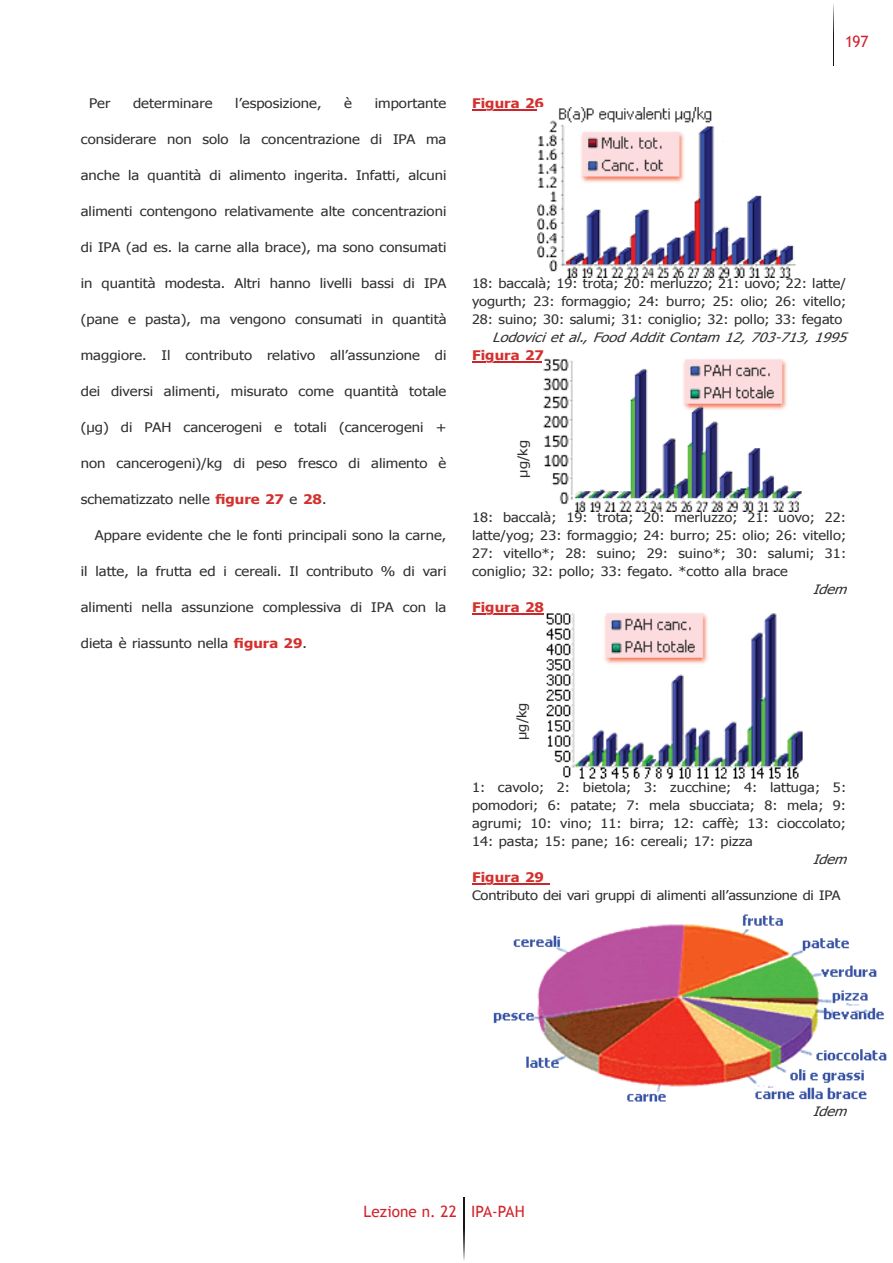
<style>
.page{position:relative;width:893px;height:1263px;background:#fff}
.page>*{position:absolute;margin:0;border:0;box-sizing:border-box;transform-origin:0 0}
.t1{font:15.6px "Trebuchet MS";letter-spacing:.005em;color:#d1232a}
.t2{font:13.2px "Tahoma";color:#312f30;scale:1.12 1}
.t3{font:700 13.2px "Tahoma";letter-spacing:.005em;color:#d3312e;scale:1.12 1}
.t4{font:12.9px/18px "Tahoma";color:#312f30;text-align:justify;scale:1.12 1}
.t5{font:italic 12.9px "Tahoma";color:#312f30;scale:1.12 1}
.s1{font-weight:700;color:#d3312e}
</style>
<div class="page">
<svg style="left:463px;top:1197px;width:1px;height:63px"></svg>
<svg style="left:833px;top:4px;width:1px;height:62px"></svg>
<hr style="left:472px;top:109px;width:77px;height:1px;background:#d1232a">
<hr style="left:472px;top:361px;width:77px;height:1px;background:#d1232a">
<hr style="left:472px;top:613px;width:77px;height:1px;background:#d1232a">
<hr style="left:472px;top:883px;width:77px;height:1px;background:#d1232a">
<svg style="left:473px;top:109px;width:46px;height:2px"></svg>
<img style="left:537px;top:108px;width:259px;height:169px">
<svg style="left:567px;top:277px;width:224px;height:1px"></svg>
<svg style="left:473px;top:361px;width:46px;height:2px"></svg>
<img style="left:543px;top:358px;width:259px;height:153px">
<svg style="left:575px;top:511px;width:224px;height:1px"></svg>
<svg style="left:473px;top:613px;width:46px;height:2px"></svg>
<img style="left:544px;top:613px;width:259px;height:166px">
<svg style="left:473px;top:883px;width:46px;height:2px"></svg>
<img style="left:493px;top:914px;width:394px;height:188px">
<p class="t2" style="left:89px;top:94px;width:20px">Per</p>
<p class="t2" style="left:133px;top:94px;width:72px">determinare</p>
<p class="t2" style="left:235px;top:94px;width:79px">l’esposizione,</p>
<p class="t2" style="left:344px;top:94px;width:8px">è</p>
<p class="t2" style="left:375px;top:94px;width:65px">importante</p>
<p class="t2" style="left:81px;top:130px;width:328px">considerare non solo la concentrazione di IPA ma</p>
<p class="t2" style="left:81px;top:166px;width:328px">anche la quantità di alimento ingerita. Infatti, alcuni</p>
<p class="t2" style="left:81px;top:202px;width:328px">alimenti contengono relativamente alte concentrazioni</p>
<p class="t2" style="left:81px;top:238px;width:328px">di IPA (ad es. la carne alla brace), ma sono consumati</p>
<p class="t2" style="left:81px;top:274px;width:328px">in quantità modesta. Altri hanno livelli bassi di IPA</p>
<p class="t2" style="left:81px;top:310px;width:328px">(pane e pasta), ma vengono consumati in quantità</p>
<p class="t2" style="left:81px;top:346px;width:328px">maggiore. Il contributo relativo all’assunzione di</p>
<p class="t2" style="left:81px;top:382px;width:328px">dei diversi alimenti, misurato come quantità totale</p>
<p class="t2" style="left:81px;top:418px;width:328px">(μg) di PAH cancerogeni e totali (cancerogeni +</p>
<p class="t2" style="left:81px;top:454px;width:328px">non cancerogeni)/kg di peso fresco di alimento è</p>
<p class="t2" style="left:81px;top:490px;width:221px">schematizzato nelle <span class="s1">figure 27</span> e <span class="s1">28</span>.</p>
<p class="t2" style="left:95px;top:526px;width:315px">Appare evidente che le fonti principali sono la carne,</p>
<p class="t2" style="left:81px;top:562px;width:328px">il latte, la frutta ed i cereali. Il contributo % di vari</p>
<p class="t2" style="left:81px;top:598px;width:328px">alimenti nella assunzione complessiva di IPA con la</p>
<p class="t2" style="left:81px;top:634px;width:203px">dieta è riassunto nella <span class="s1">figura 29</span>.</p>
<p class="t3" style="left:472px;top:94px;width:66px">Figura 26</p>
<p class="t1" style="left:845px;top:32px;width:25px">197</p>
<p class="t4" style="left:472px;top:274px;width:336px">18: baccalà; 19: trota; 20: merluzzo; 21: uovo; 22: latte/ yogurth; 23: formaggio; 24: burro; 25: olio; 26: vitello; 28: suino; 30: salumi; 31: coniglio; 32: pollo; 33: fegato</p>
<p class="t5" style="left:492px;top:329px;width:323px">Lodovicietal.,FoodAdditContam 12,703-713,1995</p>
<p class="t3" style="left:472px;top:346px;width:66px">Figura 27</p>
<p class="t4" style="left:513px;top:477px;width:35px;rotate:-90deg">µg/kg</p>
<p class="t4" style="left:472px;top:508px;width:336px">18: baccalà; 19: trota; 20: merluzzo; 21: uovo; 22: latte/yog; 23: formaggio; 24: burro; 25: olio; 26: vitello; 27: vitello*; 28: suino; 29: suino*; 30: salumi; 31: coniglio; 32: pollo; 33: fegato. *cotto alla brace</p>
<p class="t5" style="left:813px;top:581px;width:37px">Idem</p>
<p class="t3" style="left:472px;top:598px;width:66px">Figura 28</p>
<p class="t4" style="left:512px;top:740px;width:35px;rotate:-90deg">µg/kg</p>
<p class="t4" style="left:472px;top:778px;width:336px">1: cavolo; 2: bietola; 3: zucchine; 4: lattuga; 5: pomodori; 6: patate; 7: mela sbucciata; 8: mela; 9: agrumi; 10: vino; 11: birra; 12: caffè; 13: cioccolato; 14: pasta; 15: pane; 16: cereali; 17: pizza</p>
<p class="t5" style="left:813px;top:851px;width:37px">Idem</p>
<p class="t3" style="left:472px;top:868px;width:66px">Figura 29</p>
<p class="t4" style="left:472px;top:886px;width:331px">Contributo dei vari gruppi di alimenti all’assunzione di IPA</p>
<p class="t5" style="left:813px;top:1103px;width:37px">Idem</p>
<p class="t1" style="left:364px;top:1202px;width:163px">Lezione n. 22 IPA-PAH</p>
</div>
